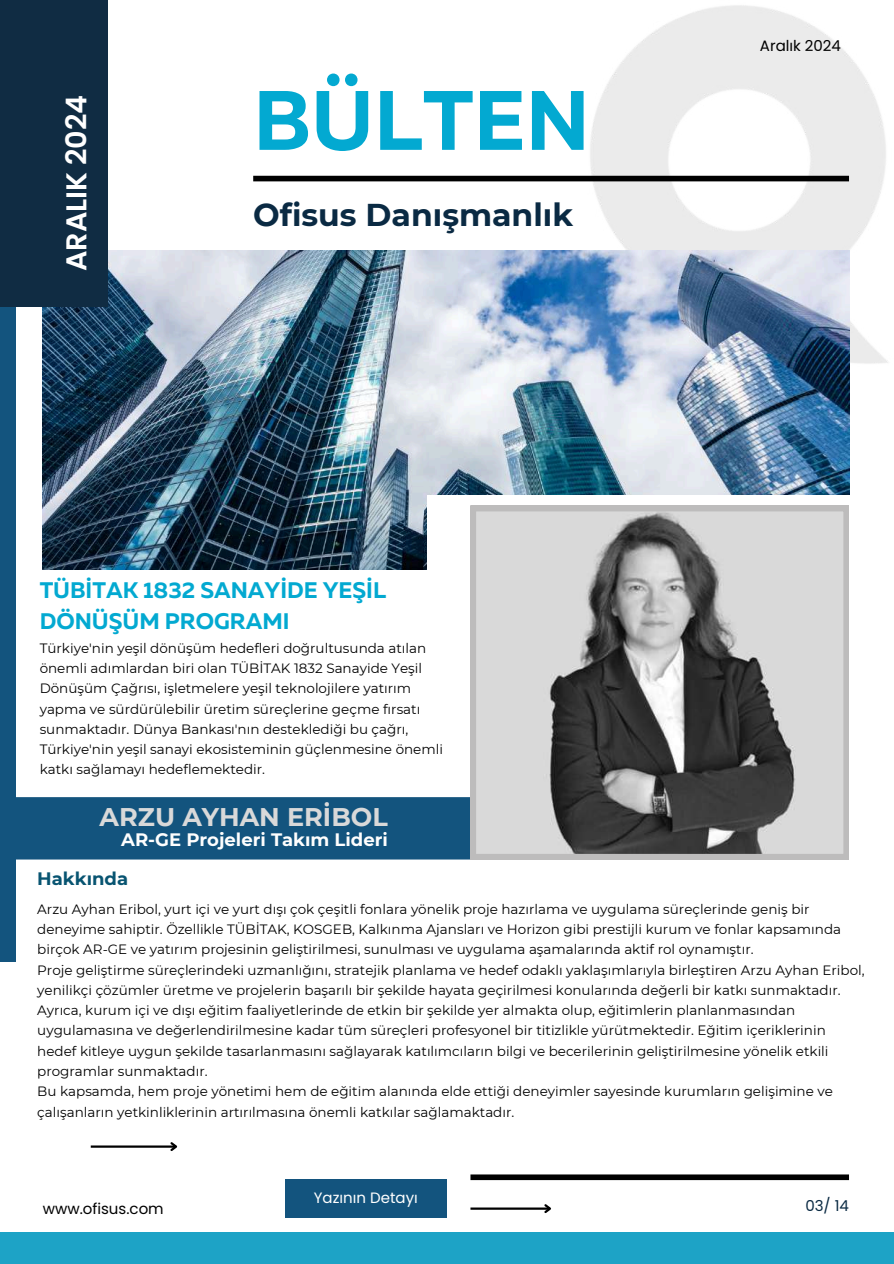
<style>
.page{position:relative;width:894px;height:1264px;background:#fff}
.page>*{position:absolute;margin:0;border:0;box-sizing:border-box;transform-origin:0 0}
.t1{font:700 84px "Muller";color:#03a9d1}
.t2{font:700 31.5px "Montserrat";color:#0a2a43}
.t3{font:600 28.65px "Poppins";color:#fff}
.t4{font:700 25.5px "Montserrat";color:#d9d9d9}
.t5{font:700 22.5px/31.5px "Muller";color:#03a9d1}
.t6{font:700 18px "Montserrat";color:#fefefe}
.t7{font:700 18px "Montserrat";color:#085471}
.t8{font:15px "Poppins";color:#000}
.t9{font:15px "Poppins";color:#fff}
.t10{font:15px "Poppins";color:#0a2a43}
.t11{font:13.5px/20.2px "Montserrat";color:#000}
</style>
<div class="page">
<img style="left:573px;top:5px;width:315px;height:368px">
<img style="left:43px;top:251px;width:805px;height:318px">
<hr style="left:91px;top:1145px;width:85px;height:2px;background:#000">
<svg style="left:168px;top:1142px;width:10px;height:9px"></svg>
<div style="left:253px;top:176px;width:595px;height:5px;background:#000"></div>
<div style="left:470px;top:1174px;width:378px;height:6px;background:#000"></div>
<div style="left:427px;top:495px;width:437px;height:329px;background:#fff"></div>
<div style="left:285px;top:1179px;width:161px;height:38px;background:#13547e"></div>
<hr style="left:470px;top:1207px;width:80px;height:2px;background:#000">
<svg style="left:542px;top:1204px;width:9px;height:9px"></svg>
<div style="left:15px;top:797px;width:455px;height:62px;background:#13547e"></div>
<svg style="left:470px;top:506px;width:378px;height:353px;background:#9d9d9d"></svg>
<div style="left:0;top:164px;width:15px;height:798px;background:#13547e"></div>
<div style="left:0;top:0;width:107px;height:306px;background:#102c43"></div>
<div style="left:0;top:1231px;width:893px;height:32px;background:#1da3c6"></div>
<h3 class="t3" style="left:56px;top:271px;width:178px;rotate:-90deg">ARALIK 2024</h3>
<h1 class="t1" style="left:253px;top:85px;width:338px">BÜLTEN</h1>
<h2 class="t2" style="left:253px;top:195px;width:321px">Ofisus Danışmanlık</h2>
<h3 class="t5" style="left:40px;top:576px;width:348px">TÜBİTAK 1832 SANAYİDE YEŞİL<br>DÖNÜŞÜM PROGRAMI</h3>
<p class="t11" style="left:40px;top:638px;width:402px">Türkiye'ni n yeşi l dönüşüm hedefleri doğrultusunda atılan önemli adımlardan bi ri olan TÜBİTAK 1832 Sanayide Yeşi l Dönüşüm Çağrısı, işletmelere yeşi l teknoloji lere yatırım yapma ve sürdürülebi li r üreti m süreçleri ne geçme fırsatı sunmaktadır. Dünya Bankası'nın desteklediği bu çağrı, Türkiye'ni n yeşi l sanayi ekosistemi ni n güçlenmesi ne önemli katkı sağlamayı hedeflemektedi r.</p>
<h3 class="t4" style="left:100px;top:801px;width:289px">ARZU AYHAN ERİBOL</h3>
<h3 class="t6" style="left:121px;top:828px;width:266px">AR-GE Projeleri Takım Lideri</h3>
<h3 class="t7" style="left:37px;top:868px;width:92px">Hakkında</h3>
<p class="t8" style="left:759px;top:35px;width:83px">Aralık 2024</p>
<p class="t11" style="left:37px;top:898px;width:828px">Arzu Ayhan Eri bol, yurt içi ve yurt dışı çok çeşitli fonlara yöneli k proje hazırlama ve uygulama süreçleri nde geniş bi r<br>deneyi me sahi pti r. Özelli kle TÜBİTAK, KOSGEB, Kalkınma Ajansları ve Horizon gi bi prestijli kurum ve fonlar kapsamında<br>bi rçok AR-GE ve yatırım projesi ni n gelişti ri lmesi, sunulması ve uygulama aşamalarında aktif rol oynamıştır.<br>Proje gelişti rme süreçleri ndeki uzmanlığını, strateji k planlama ve hedef odaklı yaklaşımlarıyla bi rleşti ren Arzu Ayhan Eri bol, yeni li kçi çözümler üretme ve projeleri n başarılı bi r şeki lde hayata geçi ri lmesi konularında değerli bi r katkı sunmaktadır.<br>Ayrıca, kurum içi ve dışı eğiti m faaliyetleri nde de etki n bi r şeki lde yer almakta olup, eğiti mleri n planlanmasından uygulamasına ve değerlendi ri lmesi ne kadar tüm süreçleri profesyonel bi r titizli kle yürütmektedi r. Eğiti m içeri kleri ni n hedef kitleye uygun şeki lde tasarlanmasını sağlayarak katılımcıların bi lgi ve beceri leri ni n gelişti ri lmesi ne yöneli k etki li programlar sunmaktadır.<br>Bu kapsamda, hem proje yöneti mi hem de eğiti m alanında elde ettiği deneyi mler sayesi nde kurumların gelişi mi ne ve çalışanların yetki nli kleri ni n artırılmasına önemli katkılar sağlamaktadır.</p>
<p class="t8" style="left:43px;top:1197px;width:122px">www.ofisus.com</p>
<p class="t9" style="left:314px;top:1186px;width:105px">Yazının Detayı</p>
<p class="t10" style="left:805px;top:1195px;width:45px">03/ 14</p>
</div>
